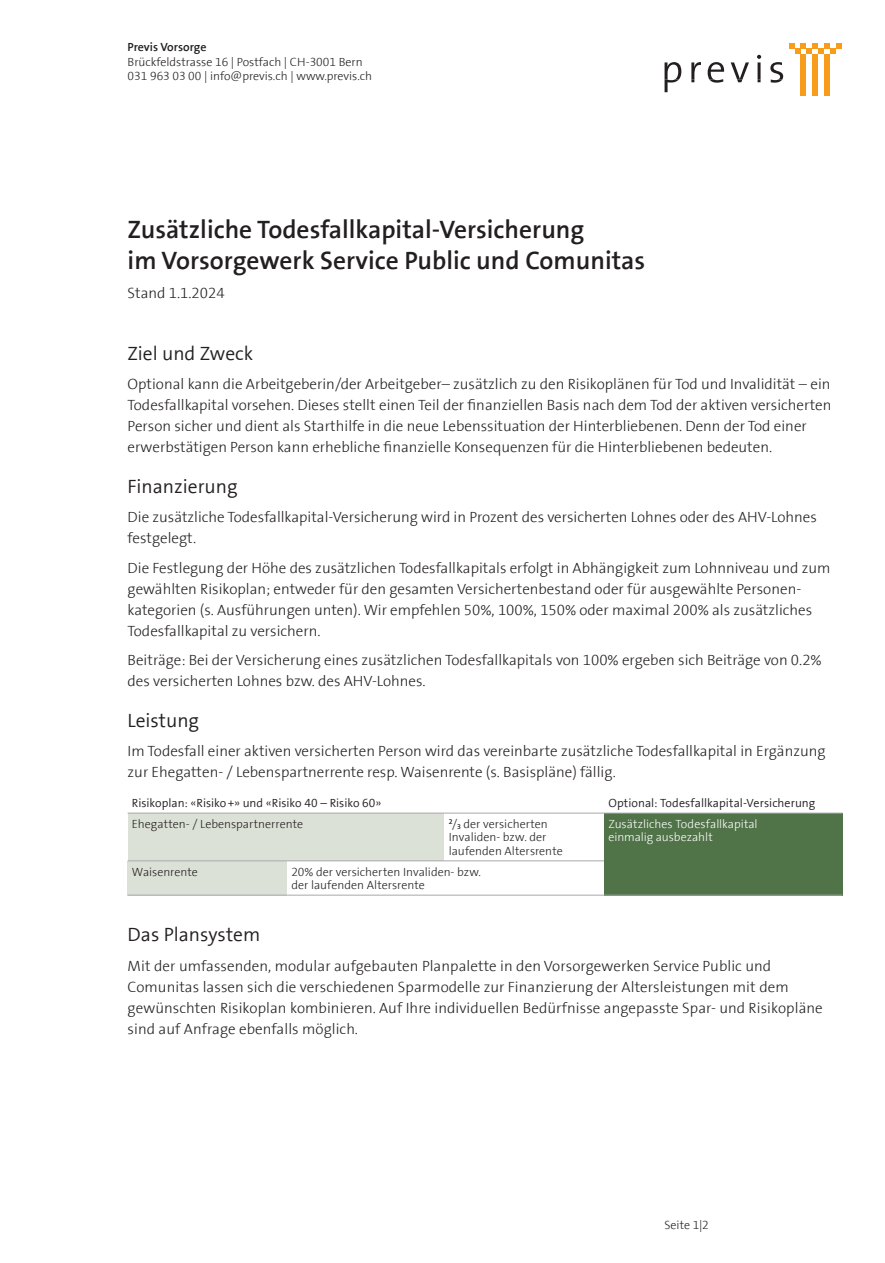
<style>
.page{position:relative;width:885px;height:1263px;background:#fff}
.page>*{position:absolute;margin:0;border:0;box-sizing:border-box;transform-origin:0 0}
.titel_17_previs{font:300 25.5px/30.6px "Previs The Sans";color:#231f20}
.titel_13_bold_previs{font:300 19.5px "Previs The Sans";color:#231f20}
.text_10_14_E_previs{font:300 15px/21px "Previs The Sans";color:#231f20}
._8_light_Linien{font:300 12px/13.5px "Previs The Sans";color:#231f20}
._8_light_Linien-2{font:300 12px "Previs The Sans";color:#231f20}
._8_light_Linien-3{font:300 12px/13.5px "Previs The Sans";letter-spacing:-.005em;color:#fff}
.s1{font-style:inherit}
</style>
<div class="page">
<div style="left:128px;top:813px;width:316px;height:48px;background:#dce1d7"></div>
<div style="left:604px;top:813px;width:238px;height:48px;background:#507348"></div>
<hr style="left:128px;top:813px;width:316px;height:1px;background:#a8a9ad">
<hr style="left:444px;top:813px;width:160px;height:1px;background:#a8a9ad">
<hr style="left:604px;top:813px;width:238px;height:1px;background:#a8a9ad">
<div style="left:128px;top:861px;width:159px;height:34px;background:#dce1d7"></div>
<div style="left:604px;top:861px;width:238px;height:34px;background:#507348"></div>
<hr style="left:128px;top:895px;width:159px;height:1px;background:#a8a9ad">
<hr style="left:287px;top:895px;width:317px;height:1px;background:#a8a9ad">
<hr style="left:604px;top:895px;width:238px;height:1px;background:#a8a9ad">
<hr style="left:128px;top:860px;width:159px;height:1px;background:#a8a9ad">
<hr style="left:287px;top:860px;width:317px;height:1px;background:#a8a9ad">
<div style="left:800px;top:54px;width:6px;height:42px;background:#f89c1c"></div>
<div style="left:812px;top:54px;width:6px;height:42px;background:#f89c1c"></div>
<div style="left:824px;top:54px;width:6px;height:42px;background:#f89c1c"></div>
<svg style="left:664px;top:43px;width:178px;height:49px"></svg>
<p class="_8_light_Linien" style="left:128px;top:41px;width:236px;line-height:14.4px"><span class="s1">Previs Vorsorge<br></span>Brückfeldstrasse 16 | Postfach | CH-3001 Bern</p>
<p class="_8_light_Linien" style="left:128px;top:70px;width:246px">031 963 03 00 | info@previs.ch | www.previs.ch</p>
<p class="titel_17_previs" style="left:128px;top:215px;width:519px">Zusätzliche Todesfallkapital-Versicherung<br>im Vorsorgewerk Service Public und Comunitas</p>
<p class="text_10_14_E_previs" style="left:128px;top:283px;width:98px">Stand 1.1.2024</p>
<p class="titel_13_bold_previs" style="left:128px;top:343px;width:127px">Ziel und Zweck</p>
<p class="text_10_14_E_previs" style="left:128px;top:374px;width:705px">Optional kann die Arbeitgeberin/der Arbeitgeber– zusätzlich zu den Risikoplänen für Tod und Invalidität – ein Todesfallkapital vorsehen. Dieses stellt einen Teil der finanziellen Basis nach dem Tod der aktiven versicherten Person sicher und dient als Starthilfe in die neue Lebenssituation der Hinterbliebenen. Denn der Tod einer erwerbstätigen Person kann erhebliche finanzielle Konsequenzen für die Hinterbliebenen bedeuten.</p>
<p class="titel_13_bold_previs" style="left:128px;top:476px;width:111px">Finanzierung</p>
<p class="text_10_14_E_previs" style="left:128px;top:507px;width:690px">Die zusätzliche Todesfallkapital-Versicherung wird in Prozent des versicherten Lohnes oder des AHV-Lohnes festgelegt.</p>
<p class="text_10_14_E_previs" style="left:128px;top:558px;width:704px">Die Festlegung der Höhe des zusätzlichen Todesfallkapitals erfolgt in Abhängigkeit zum Lohnniveau und zum gewählten Risikoplan; entweder für den gesamten Versichertenbestand oder für ausgewählte Personen&shy;kategorien (s. Ausführungen unten). Wir empfehlen 50%, 100%, 150% oder maximal 200% als zusätzliches Todesfallkapital zu versichern.</p>
<p class="text_10_14_E_previs" style="left:128px;top:650px;width:695px">Beiträge: Bei der Versicherung eines zusätzlichen Todesfallkapitals von 100% ergeben sich Beiträge von 0.2% des versicherten Lohnes bzw. des AHV-Lohnes.</p>
<p class="titel_13_bold_previs" style="left:128px;top:710px;width:73px">Leistung</p>
<p class="text_10_14_E_previs" style="left:128px;top:741px;width:699px">Im Todesfall einer aktiven versicherten Person wird das vereinbarte zusätzliche Todesfallkapital in Ergänzung zur Ehegatten- / Lebenspartnerrente resp. Waisenrente (s. Basispläne) fällig.</p>
<p class="_8_light_Linien-2" style="left:132px;top:797px;width:251px">Risikoplan: «Risiko+» und «Risiko 40 – Risiko 60»</p>
<p class="_8_light_Linien-2" style="left:608px;top:797px;width:208px">Optional: Todesfallkapital-Versicherung</p>
<p class="_8_light_Linien" style="left:132px;top:818px;width:173px">Ehegatten- / Lebenspartnerrente</p>
<p class="_8_light_Linien" style="left:449px;top:818px;width:115px"><sup>2</sup>/<sub>3</sub> der versicherten<br>Invaliden- bzw. der laufenden Altersrente</p>
<p class="_8_light_Linien-3" style="left:608px;top:818px;width:151px">Zusätzliches Todesfallkapital einmalig ausbezahlt</p>
<p class="_8_light_Linien" style="left:132px;top:865px;width:68px">Waisenrente</p>
<p class="_8_light_Linien" style="left:291px;top:865px;width:191px">20% der versicherten Invaliden- bzw. der laufenden Altersrente</p>
<p class="titel_13_bold_previs" style="left:128px;top:924px;width:134px">Das Plansystem</p>
<p class="text_10_14_E_previs" style="left:128px;top:956px;width:696px">Mit der umfassenden, modular aufgebauten Planpalette in den Vorsorgewerken Service Public und Comunitas lassen sich die verschiedenen Sparmodelle zur Finanzierung der Altersleistungen mit dem gewünschten Risikoplan kombinieren. Auf Ihre individuellen Bedürfnisse angepasste Spar- und Risikopläne sind auf Anfrage ebenfalls möglich.</p>
<p class="_8_light_Linien" style="left:664px;top:1218px;width:46px">Seite 1|2</p>
</div>
